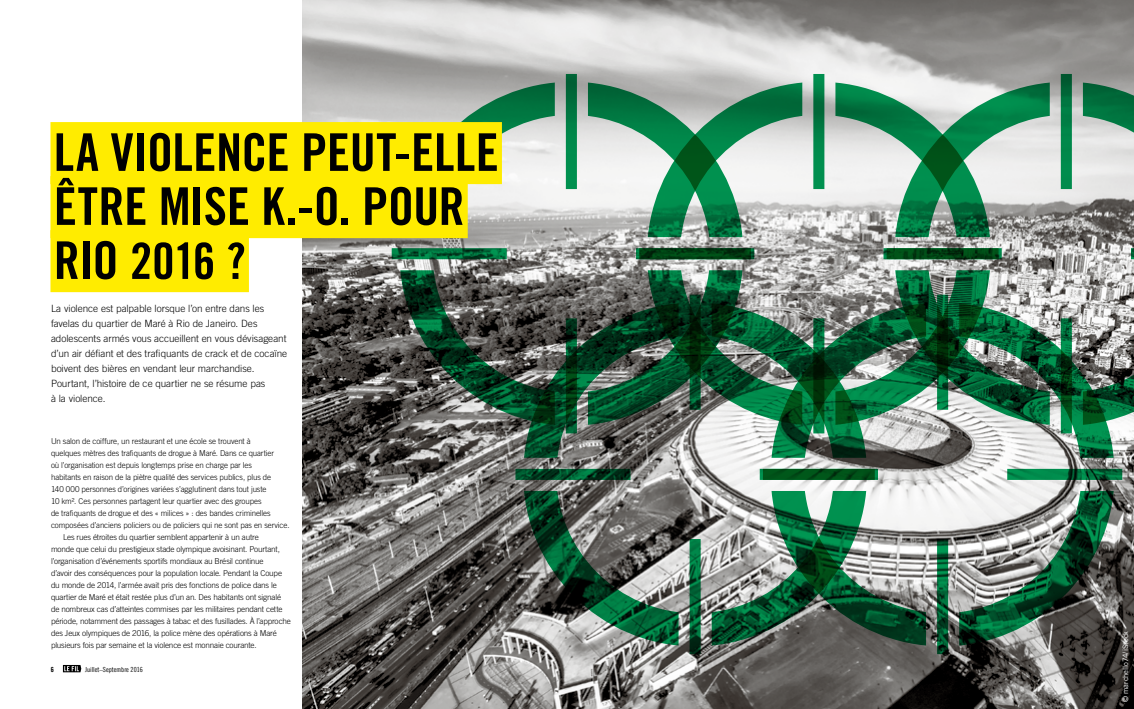
<style>
.page{position:relative;width:1134px;height:709px;background:#fff}
.page>*{position:absolute;margin:0;border:0;box-sizing:border-box;transform-origin:0 0}
.t1{font:52px/54px "Amnesty Trade Gothic Bd Cn 20";letter-spacing:-.005em;color:#000}
.t2{font:50px "Amnesty Trade Gothic Bd Cn 20";color:#000}
.t3{font:300 10px/15px "Amnesty Trade Gothic";letter-spacing:-.005em;color:#000}
.t4{font:300 8.1px "Amnesty Trade Gothic";letter-spacing:-.015em;color:#000}
.t5{font:7.5px "Amnesty Trade Gothic";color:#fff}
.t6{font:7px "Amnesty Trade Gothic Cn 18";color:#000}
.t7{font:7px "Amnesty Trade Gothic Bd Cn 20";color:#000}
.s1{font-size:52px}
</style>
<div class="page">
<svg style="left:63px;top:665px;width:18px;height:7px"></svg>
<img style="left:303px;top:0;width:831px;height:709px">
<div style="left:399px;top:82px;width:344px;height:343px;border:33px solid #009753;border-radius:50%"></div>
<svg style="left:555px;top:83px;width:33px;height:97px"></svg>
<svg style="left:566px;top:79px;width:11px;height:104px"></svg>
<svg style="left:555px;top:327px;width:33px;height:98px"></svg>
<svg style="left:566px;top:324px;width:11px;height:104px"></svg>
<svg style="left:641px;top:248px;width:4px;height:11px"></svg>
<svg style="left:400px;top:237px;width:98px;height:33px"></svg>
<svg style="left:397px;top:248px;width:104px;height:11px"></svg>
<div style="left:647px;top:82px;width:344px;height:343px;border:33px solid #009753;border-radius:50%"></div>
<svg style="left:802px;top:83px;width:33px;height:97px"></svg>
<svg style="left:813px;top:79px;width:11px;height:104px"></svg>
<svg style="left:802px;top:327px;width:33px;height:98px"></svg>
<svg style="left:813px;top:324px;width:11px;height:104px"></svg>
<svg style="left:889px;top:248px;width:3px;height:11px"></svg>
<svg style="left:648px;top:237px;width:97px;height:33px"></svg>
<svg style="left:645px;top:248px;width:104px;height:11px"></svg>
<div style="left:523px;top:302px;width:344px;height:344px;border:33px solid #009753;border-radius:50%"></div>
<svg style="left:678px;top:303px;width:34px;height:98px"></svg>
<svg style="left:690px;top:300px;width:11px;height:104px"></svg>
<svg style="left:678px;top:548px;width:34px;height:97px"></svg>
<svg style="left:690px;top:544px;width:11px;height:104px"></svg>
<svg style="left:768px;top:458px;width:4px;height:33px"></svg>
<div style="left:765px;top:469px;width:104px;height:11px;background:#00561a"></div>
<svg style="left:524px;top:458px;width:98px;height:33px"></svg>
<svg style="left:521px;top:469px;width:104px;height:11px"></svg>
<svg style="left:894px;top:82px;width:240px;height:343px"></svg>
<svg style="left:1050px;top:83px;width:33px;height:97px"></svg>
<svg style="left:1061px;top:79px;width:11px;height:104px"></svg>
<svg style="left:1050px;top:327px;width:33px;height:98px"></svg>
<svg style="left:1061px;top:324px;width:11px;height:104px"></svg>
<hr style="left:1133px;top:237px;width:1px;height:33px;background:#fff">
<svg style="left:895px;top:237px;width:98px;height:33px"></svg>
<svg style="left:892px;top:248px;width:104px;height:11px"></svg>
<div style="left:771px;top:302px;width:343px;height:344px;border:33px solid #009753;border-radius:50%"></div>
<svg style="left:926px;top:303px;width:33px;height:98px"></svg>
<svg style="left:937px;top:300px;width:11px;height:104px"></svg>
<svg style="left:926px;top:548px;width:33px;height:97px"></svg>
<svg style="left:937px;top:544px;width:11px;height:104px"></svg>
<svg style="left:1016px;top:458px;width:97px;height:33px"></svg>
<svg style="left:1013px;top:469px;width:104px;height:11px"></svg>
<svg style="left:772px;top:458px;width:97px;height:33px"></svg>
<svg style="left:771px;top:469px;width:101px;height:11px"></svg>
<div style="left:50px;top:122px;width:452px;height:62px;background:#ffec00"></div>
<div style="left:50px;top:176px;width:418px;height:62px;background:#ffec00"></div>
<div style="left:50px;top:230px;width:199px;height:62px;background:#ffec00"></div>
<h1 class="t1" style="left:54px;top:125px;width:446px">LA VIOLENCE PEUT-ELLE<br>ÊTRE MISE K.-O. POUR</h1>
<h2 class="t2" style="left:54px;top:231px;width:193px"><span class="s1">RIO</span> 2016 ?</h2>
<p class="t3" style="left:51px;top:301px;width:238px">La violence est palpable lorsque l’on entre dans les favelas du quartier de Maré à Rio de Janeiro. Des adolescents armés vous accueillent en vous dévisageant d’un air défiant et des trafiquants de crack et de cocaïne boivent des bières en vendant leur marchandise.<br>Pourtant, l’histoire de ce quartier ne se résume pas<br>à la violence.</p>
<p class="t4" style="left:51px;top:436px;width:201px">Un salon de coiffure, un restaurant et une école se trouvent à</p>
<p class="t4" style="left:51px;top:448px;width:225px">quelques mètres des trafiquants de drogue à Maré. Dans ce quartier</p>
<p class="t4" style="left:51px;top:460px;width:203px">où l’organisation est depuis longtemps prise en charge par les</p>
<p class="t4" style="left:51px;top:472px;width:222px">habitants en raison de la piètre qualité des services publics, plus de</p>
<p class="t4" style="left:51px;top:484px;width:217px">140 000 personnes d’origines variées s’agglutinent dans tout juste</p>
<p class="t4" style="left:51px;top:496px;width:212px">10 km². Ces personnes partagent leur quartier avec des groupes</p>
<p class="t4" style="left:51px;top:508px;width:221px">de trafiquants de drogue et des « milices » : des bandes criminelles</p>
<p class="t4" style="left:51px;top:520px;width:240px">composées d’anciens policiers ou de policiers qui ne sont pas en service.</p>
<p class="t4" style="left:63px;top:532px;width:197px">Les rues étroites du quartier semblent appartenir à un autre</p>
<p class="t4" style="left:51px;top:544px;width:230px">monde que celui du prestigieux stade olympique avoisinant. Pourtant,</p>
<p class="t4" style="left:51px;top:556px;width:214px">l’organisation d’événements sportifs mondiaux au Brésil continue</p>
<p class="t4" style="left:51px;top:568px;width:233px">d’avoir des conséquences pour la population locale. Pendant la Coupe</p>
<p class="t4" style="left:51px;top:580px;width:227px">du monde de 2014, l’armée avait pris des fonctions de police dans le</p>
<p class="t4" style="left:51px;top:592px;width:232px">quartier de Maré et était restée plus d’un an. Des habitants ont signalé</p>
<p class="t4" style="left:51px;top:604px;width:233px">de nombreux cas d’atteintes commises par les militaires pendant cette</p>
<p class="t4" style="left:51px;top:616px;width:241px">période, notamment des passages à tabac et des fusillades. À l’approche</p>
<p class="t4" style="left:51px;top:628px;width:227px">des Jeux olympiques de 2016, la police mène des opérations à Maré</p>
<p class="t4" style="left:51px;top:640px;width:207px">plusieurs fois par semaine et la violence est monnaie courante.</p>
<p class="t7" style="left:51px;top:665px;width:5px">6</p>
<p class="t6" style="left:85px;top:665px;width:59px">Juillet–Septembre 2016</p>
<p class="t5" style="left:1121px;top:702px;width:73px;rotate:-90deg">© marchello74/iStock</p>
</div>
